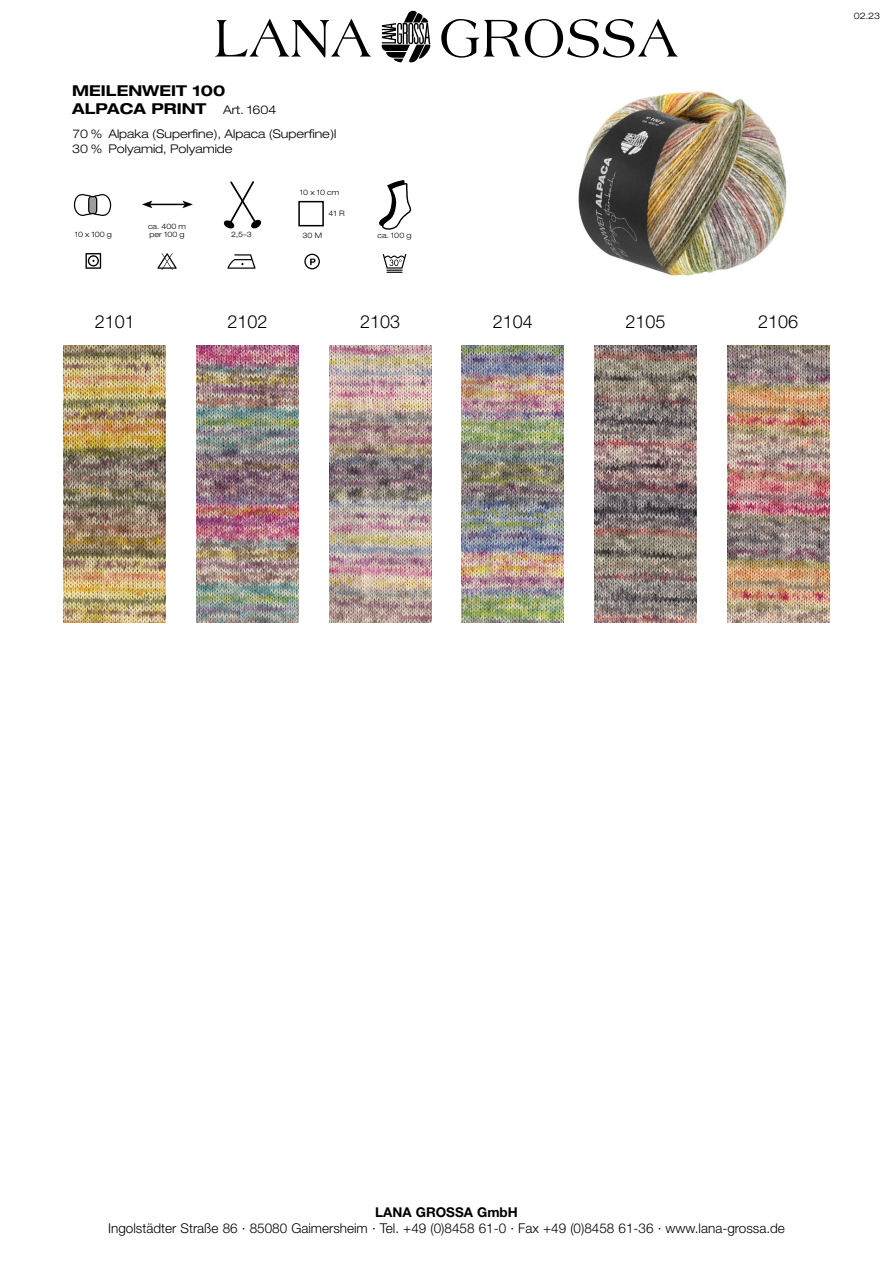
<style>
.page{position:relative;width:893px;height:1263px;background:#fff}
.page>*{position:absolute;margin:0;border:0;box-sizing:border-box;transform-origin:0 0}
.t1{font:300 18px "Helvetica Neue LT Pro";color:#000}
.t2{font:700 expanded 15px/18px "Helvetica Neue LT Pro";color:#000}
.t3{font:300 13.5px "Helvetica Neue LT Pro";color:#000}
.t4{font:700 13.5px "Helvetica Neue LT Pro";color:#000}
.t5{font:300 expanded 12px/15px "Helvetica Neue LT Pro";color:#000}
.t6{font:300 expanded 9px "Helvetica Neue LT Pro";color:#000}
.t7{font:300 expanded 7.5px/8.2px "Helvetica Neue LT Pro";color:#000}
.s1{font-weight:300;font-size:12px}
</style>
<div class="page">
<img style="left:578px;top:91px;width:209px;height:185px">
<svg style="left:215px;top:11px;width:463px;height:52px"></svg>
<svg style="left:157px;top:253px;width:20px;height:17px"></svg>
<svg style="left:227px;top:254px;width:28px;height:15px"></svg>
<div style="left:298px;top:201px;width:26px;height:25px;border:2px solid #000"></div>
<svg style="left:304px;top:254px;width:16px;height:15px"></svg>
<svg style="left:383px;top:254px;width:23px;height:19px"></svg>
<svg style="left:86px;top:253px;width:15px;height:16px"></svg>
<hr style="left:150px;top:204px;width:35px;height:1px;background:#000">
<svg style="left:142px;top:201px;width:10px;height:7px"></svg>
<svg style="left:182px;top:201px;width:11px;height:7px"></svg>
<svg style="left:223px;top:181px;width:39px;height:48px"></svg>
<svg style="left:73px;top:194px;width:39px;height:22px"></svg>
<svg style="left:379px;top:180px;width:33px;height:50px"></svg>
<img style="left:64px;top:346px;width:102px;height:276px">
<img style="left:196px;top:346px;width:102px;height:276px">
<img style="left:329px;top:346px;width:102px;height:276px">
<img style="left:462px;top:346px;width:102px;height:276px">
<img style="left:594px;top:346px;width:102px;height:276px">
<img style="left:727px;top:346px;width:102px;height:276px">
<p class="t2" style="left:72px;top:81px;width:206px">MEILENWEIT 100<br>ALPACA PRINT <span class="s1">Art. 1604</span></p>
<p class="t5" style="left:72px;top:126px;width:266px">70 % Alpaka (Superfine), Alpaca (Superfine)l<br>30 % Polyamid, Polyamide</p>
<p class="t7" style="left:300px;top:188px;width:41px">10 x 10 cm</p>
<p class="t7" style="left:329px;top:209px;width:17px">41 R</p>
<p class="t7" style="left:148px;top:222px;width:39px">ca. 400 m per 100 g</p>
<p class="t7" style="left:231px;top:230px;width:22px">2,5–3</p>
<p class="t7" style="left:75px;top:230px;width:39px">10 x 100 g</p>
<p class="t7" style="left:303px;top:231px;width:21px">30 M</p>
<p class="t7" style="left:378px;top:231px;width:35px">ca. 100 g</p>
<h1 class="t1" style="left:95px;top:310px;width:42px">2101</h1>
<h1 class="t1" style="left:227px;top:310px;width:42px">2102</h1>
<h1 class="t1" style="left:360px;top:310px;width:42px">2103</h1>
<h1 class="t1" style="left:493px;top:310px;width:42px">2104</h1>
<h1 class="t1" style="left:625px;top:310px;width:42px">2105</h1>
<h1 class="t1" style="left:758px;top:310px;width:42px">2106</h1>
<p class="t6" style="left:854px;top:10px;width:28px">02.23</p>
<p class="t4" style="left:375px;top:1203px;width:144px">LANA GROSSA GmbH</p>
<p class="t3" style="left:108px;top:1220px;width:678px">Ingolstädter Straße 86 · 85080 Gaimersheim · Tel. +49 (0)8458 61-0 · Fax +49 (0)8458 61-36 · www.lana-grossa.de</p>
</div>
